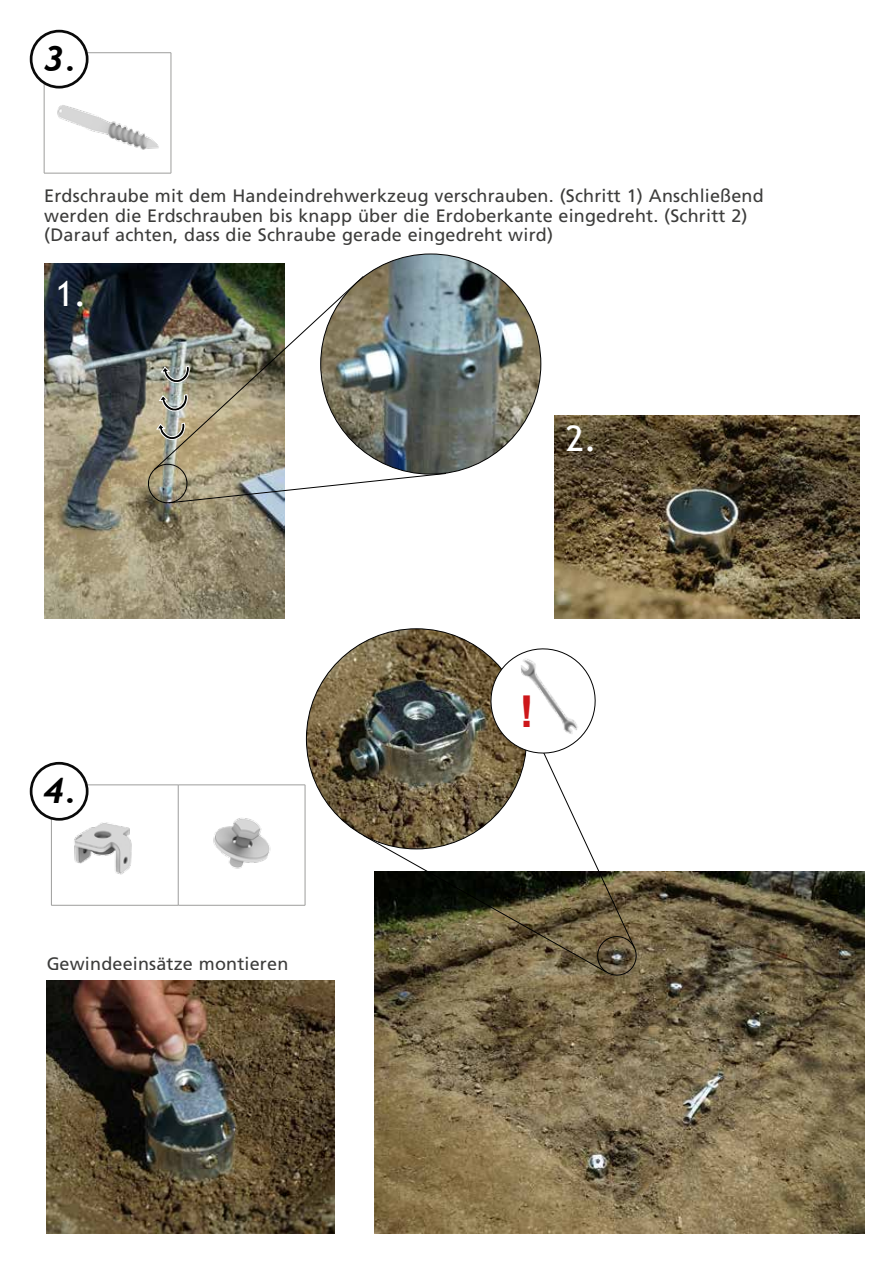
<style>
.page{position:relative;width:893px;height:1263px;background:#fff}
.page>*{position:absolute;margin:0;border:0;box-sizing:border-box;transform-origin:0 0}
.t1{font:700 43.95px "Arial";color:#cd171a}
.t2{font:italic 700 35.1px "Trebuchet";color:#000}
.t3{font:35.1px "Trebuchet MS";color:#fff}
.t4{font:18px/19.5px "Frutiger LT Std";letter-spacing:.01em;color:#3c3c3b}
</style>
<div class="page">
<hr style="left:44px;top:52px;width:127px;height:1px;background:#9d9d9c">
<hr style="left:171px;top:53px;width:1px;height:120px;background:#9d9d9c">
<hr style="left:44px;top:173px;width:127px;height:1px;background:#9d9d9c">
<hr style="left:51px;top:785px;width:127px;height:1px;background:#9d9d9c">
<hr style="left:178px;top:785px;width:1px;height:120px;background:#9d9d9c">
<hr style="left:51px;top:905px;width:127px;height:1px;background:#9d9d9c">
<hr style="left:178px;top:905px;width:127px;height:1px;background:#9d9d9c">
<img style="left:44px;top:785px;width:127px;height:120px">
<img style="left:179px;top:785px;width:127px;height:120px">
<img style="left:44px;top:82px;width:127px;height:91px">
<div style="left:31px;top:31px;width:56px;height:56px;background:#fff;border-radius:50%"></div>
<div style="left:30px;top:30px;width:59px;height:59px;border:3px solid #0a0a0a;border-radius:50%"></div>
<div style="left:31px;top:763px;width:56px;height:56px;background:#fff;border-radius:50%"></div>
<div style="left:30px;top:762px;width:59px;height:59px;border:3px solid #0a0a0a;border-radius:50%"></div>
<img style="left:44px;top:264px;width:241px;height:355px">
<img style="left:554px;top:415px;width:305px;height:204px">
<img style="left:46px;top:981px;width:289px;height:252px">
<img style="left:374px;top:872px;width:491px;height:361px">
<img style="left:321px;top:254px;width:220px;height:220px;border-radius:110px">
<div style="left:145px;top:461px;width:48px;height:48px;background:#000;opacity:.75"></div>
<img style="left:306px;top:629px;width:221px;height:220px;border-radius:110px">
<div style="left:595px;top:933px;width:47px;height:48px;background:#000;opacity:.75"></div>
<img style="left:146px;top:276px;width:300px;height:229px">
<img style="left:362px;top:641px;width:277px;height:337px">
<img style="left:519px;top:641px;width:66px;height:112px">
<h2 class="t2" style="left:43px;top:37px;width:35px">3.</h2>
<p class="t4" style="left:44px;top:186px;width:721px">Erdschraube mit dem Handeindrehwerkzeug verschrauben. (Schritt 1) Anschließend werden die Erdschrauben bis knapp über die Erdoberkante eingedreht. (Schritt 2) (Darauf achten, dass die Schraube gerade eingedreht wird)</p>
<h2 class="t3" style="left:56px;top:272px;width:33px">1.</h2>
<h2 class="t2" style="left:43px;top:769px;width:35px">4.</h2>
<p class="t4" style="left:46px;top:954px;width:243px">Gewindeeinsätze montieren</p>
<h2 class="t3" style="left:566px;top:416px;width:33px">2.</h2>
<h1 class="t1" style="left:519px;top:680px;width:16px">!</h1>
</div>
